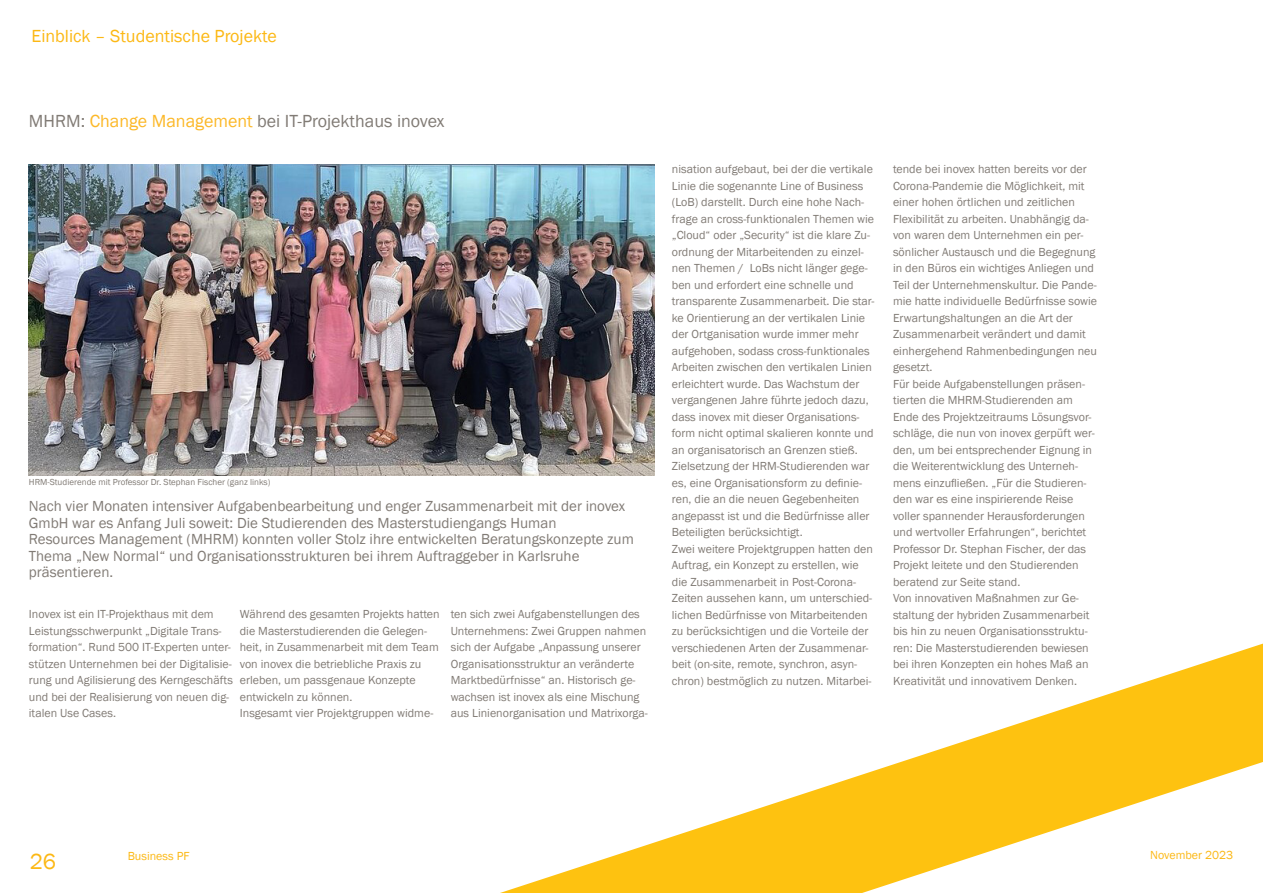
<style>
.page{position:relative;width:1263px;height:893px;background:#fff}
.page>*{position:absolute;margin:0;border:0;box-sizing:border-box;transform-origin:0 0}
.t1{font:22.5px "Franklin Gothic";color:#fcb814}
._15{font:18px "Franklin Gothic";color:#817b75}
._15-2{font:18px "Franklin Gothic";color:#fcb814}
._8_text{font:15px/16.5px "Franklin Gothic";color:#817b75}
._8_text-2{font:12px/16.5px "Franklin Gothic";color:#817b75}
.t2{font:12px "Franklin Gothic";color:#fcb814}
._8_text-3{font:9px "Franklin Gothic";color:#817b75}
.s1{color:#fcb828}
</style>
<div class="page">
<img style="left:29px;top:165px;width:626px;height:284px">
<svg style="left:28px;top:449px;width:1235px;height:444px"></svg>
<p class="_15-2" style="left:32px;top:25px;width:247px">Einblick – Studentische Projekte</p>
<p class="_15" style="left:29px;top:110px;width:417px">MHRM: <span class="s1">Change Management</span> bei IT-Projekthaus inovex</p>
<p class="_8_text-3" style="left:29px;top:476px;width:243px">HRM-Studierende mit Professor Dr. Stephan Fischer (ganz links)</p>
<p class="_8_text" style="left:29px;top:498px;width:598px">Nach vier Monaten intensiver Aufgabenbearbeitung und enger Zusammenarbeit mit der inovex<br>GmbH war es Anfang Juli soweit: Die Studierenden des Masterstudiengangs Human</p>
<p class="_8_text" style="left:29px;top:531px;width:606px">Resources Management (MHRM) konnten voller Stolz ihre entwickelten Beratungskonzepte zum<br>Thema „New Normal“ und Organisationsstrukturen bei ihrem Auftraggeber in Karlsruhe präsentieren.</p>
<p class="_8_text-2" style="left:240px;top:606px;width:201px">Während des gesamten Projekts hatten die Masterstudierenden die Gelegen&shy;heit, in Zusammenarbeit mit dem Team von inovex die betriebliche Praxis zu erleben, um passgenaue Konzepte entwickeln zu können.</p>
<p class="_8_text-2" style="left:240px;top:705px;width:195px">Insgesamt vier Projektgruppen widme-</p>
<p class="_8_text-2" style="left:29px;top:606px;width:194px">Inovex ist ein IT-Projekthaus mit dem<br>Leistungsschwerpunkt „Digitale Trans-</p>
<p class="_8_text-2" style="left:29px;top:639px;width:204px">formation“. Rund 500 IT-Experten unter-</p>
<p class="_8_text-2" style="left:29px;top:656px;width:205px;text-align:justify">stützen Unternehmen bei der Digitalisie&shy;rung und Agilisierung des Kerngeschäfts und bei der Realisierung von neuen dig-</p>
<p class="_8_text-2" style="left:29px;top:705px;width:89px">italen Use Cases.</p>
<p class="_8_text-2" style="left:451px;top:606px;width:197px">ten sich zwei Aufgabenstellungen des Unternehmens: Zwei Gruppen nahmen sich der Aufgabe „Anpassung unserer Organisationsstruktur an veränderte Marktbedürfnisse“ an. Historisch ge-</p>
<p class="_8_text-2" style="left:451px;top:689px;width:199px">wachsen ist inovex als eine Mischung aus Linienorganisation und Matrixorga-</p>
<p class="_8_text-2" style="left:672px;top:161px;width:203px">nisation aufgebaut, bei der die vertikale<br>Linie die sogenannte Line of Business (LoB) darstellt. Durch eine hohe Nach-</p>
<p class="_8_text-2" style="left:672px;top:211px;width:204px">frage an cross-funktionalen Themen wie „Cloud“ oder „Security“ ist die klare Zu-</p>
<p class="_8_text-2" style="left:672px;top:244px;width:194px">ordnung der Mitarbeitenden zu einzel-</p>
<p class="_8_text-2" style="left:672px;top:260px;width:197px">nen Themen / LoBs nicht länger gege-</p>
<p class="_8_text-2" style="left:672px;top:277px;width:204px">ben und erfordert eine schnelle und transparente Zusammenarbeit. Die star-</p>
<p class="_8_text-2" style="left:672px;top:310px;width:203px">ke Orientierung an der vertikalen Linie der Ortganisation wurde immer mehr aufgehoben, sodass cross-funktionales Arbeiten zwischen den vertikalen Linien erleichtert wurde. Das Wachstum der vergangenen Jahre führte jedoch dazu, dass inovex mit dieser Organisations&shy;form nicht optimal skalieren konnte und an organisatorisch an Grenzen stieß.</p>
<p class="_8_text-2" style="left:672px;top:458px;width:199px">Zielsetzung der HRM-Studierenden war es, eine Organisationsform zu definie-</p>
<p class="_8_text-2" style="left:672px;top:491px;width:199px">ren, die an die neuen Gegebenheiten angepasst ist und die Bedürfnisse aller<br>Beteiligten berücksichtigt.</p>
<p class="_8_text-2" style="left:672px;top:541px;width:203px">Zwei weitere Projektgruppen hatten den Auftrag, ein Konzept zu erstellen, wie die Zusammenarbeit in Post-Corona-Zeiten aussehen kann, um unterschied&shy;lichen Bedürfnisse von Mitarbeitenden zu berücksichtigen und die Vorteile der verschiedenen Arten der Zusammenar&shy;beit (on-site, remote, synchron, asyn-</p>
<p class="_8_text-2" style="left:672px;top:673px;width:201px">chron) bestmöglich zu nutzen. Mitarbei-</p>
<p class="_8_text-2" style="left:893px;top:161px;width:197px">tende bei inovex hatten bereits vor der Corona-Pandemie die Möglichkeit, mit einer hohen örtlichen und zeitlichen Flexibilität zu arbeiten. Unabhängig da-</p>
<p class="_8_text-2" style="left:893px;top:227px;width:192px">von waren dem Unternehmen ein per-</p>
<p class="_8_text-2" style="left:893px;top:244px;width:205px">sönlicher Austausch und die Begegnung in den Büros ein wichtiges Anliegen und<br>Teil der Unternehmenskultur. Die Pande-</p>
<p class="_8_text-2" style="left:893px;top:293px;width:206px">mie hatte individuelle Bedürfnisse sowie<br>Erwartungshaltungen an die Art der<br>Zusammenarbeit verändert und damit einhergehend Rahmenbedingungen neu gesetzt.</p>
<p class="_8_text-2" style="left:893px;top:376px;width:193px">Für beide Aufgabenstellungen präsen-</p>
<p class="_8_text-2" style="left:893px;top:392px;width:203px">tierten die MHRM-Studierenden am<br>Ende des Projektzeitraums Lösungsvor&shy;schläge, die nun von inovex gerpüft wer-</p>
<p class="_8_text-2" style="left:893px;top:442px;width:200px">den, um bei entsprechender Eignung in die Weiterentwicklung des Unterneh&shy;mens einzufließen. „Für die Studieren&shy;den war es eine inspirierende Reise voller spannender Herausforderungen und wertvoller Erfahrungen“, berichtet Professor Dr. Stephan Fischer, der das Projekt leitete und den Studierenden beratend zur Seite stand.</p>
<p class="_8_text-2" style="left:893px;top:590px;width:187px">Von innovativen Maßnahmen zur Ge-</p>
<p class="_8_text-2" style="left:893px;top:607px;width:198px">staltung der hybriden Zusammenarbeit bis hin zu neuen Organisationsstruktu&shy;ren: Die Masterstudierenden bewiesen bei ihren Konzepten ein hohes Maß an Kreativität und innovativem Denken.</p>
<h1 class="t1" style="left:30px;top:847px;width:28px">26</h1>
<p class="t2" style="left:1150px;top:847px;width:84px">November 2023</p>
<p class="t2" style="left:128px;top:849px;width:63px">Business PF</p>
</div>
